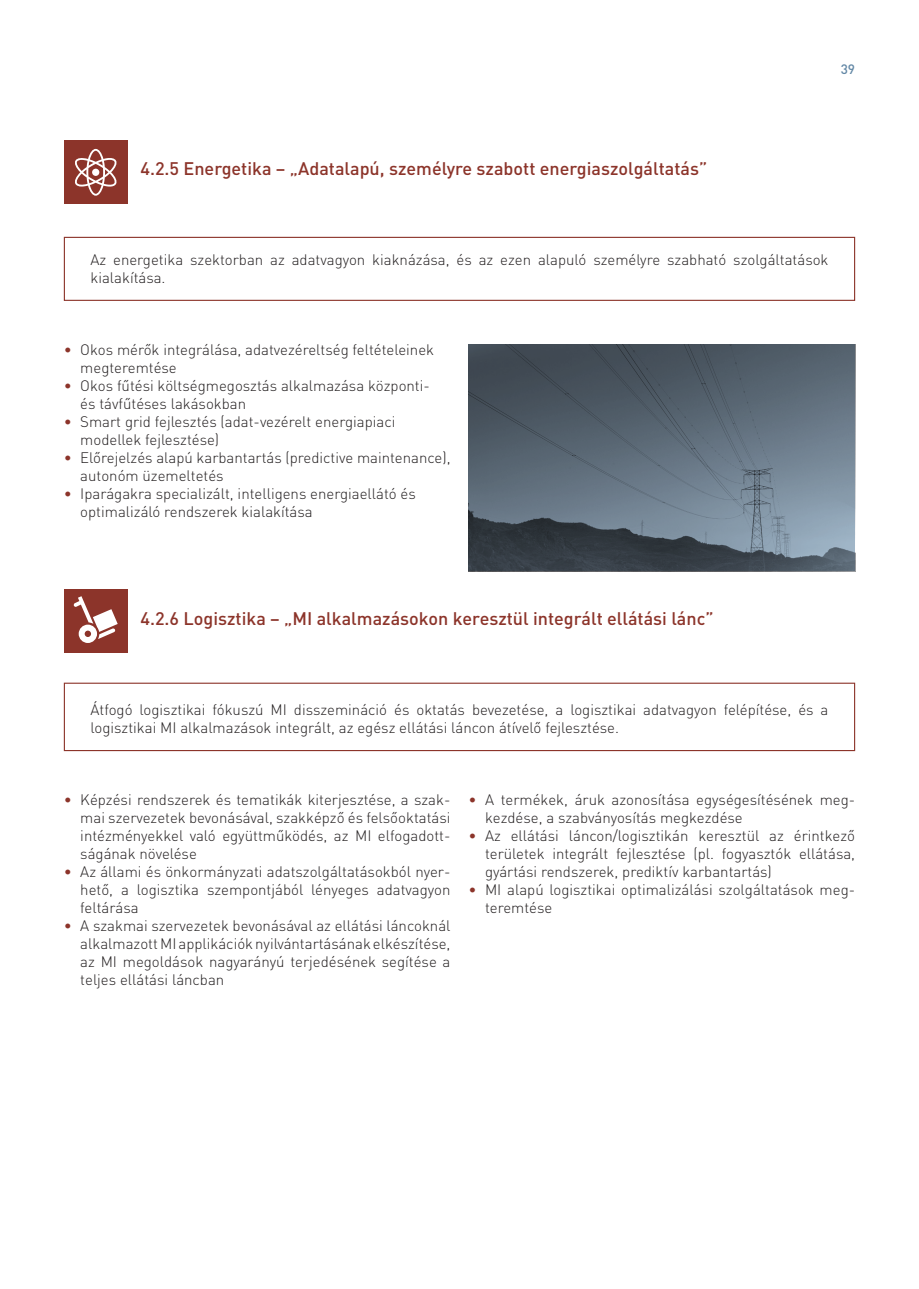
<style>
.page{position:relative;width:919px;height:1289px;background:#fff}
.page>*{position:absolute;margin:0;border:0;box-sizing:border-box;transform-origin:0 0}
.alcim_3{font:500 18px "DIN Pro";color:#8c342a}
.kenyer{font:300 15px/18px "DIN Pro";color:#231f20}
.t1{font:500 13.5px "DIN Pro";color:#6388a6}
.s1{color:#8c342a}
</style>
<div class="page">
<div style="left:64px;top:237px;width:791px;height:64px;border:1px solid #8c342a"></div>
<div style="left:64px;top:682px;width:791px;height:69px;border:1px solid #8c342a"></div>
<div style="left:64px;top:140px;width:64px;height:64px;background:#8c342a"></div>
<svg style="left:75px;top:149px;width:42px;height:47px"></svg>
<div style="left:64px;top:589px;width:64px;height:64px;background:#8c342a"></div>
<svg style="left:73px;top:596px;width:45px;height:47px"></svg>
<svg style="left:468px;top:344px;width:387px;height:227px;background:#596773"></svg>
<p class="t1" style="left:840px;top:60px;width:16px">39</p>
<p class="alcim_3" style="left:140px;top:156px;width:568px">4.2.5 Energetika – „Adatalapú, személyre szabott energiaszolgáltatás”</p>
<p class="kenyer" style="left:90px;top:250px;width:739px">Az energetika szektorban az adatvagyon kiaknázása, és az ezen alapuló személyre szabható szolgáltatások kialakítása.</p>
<p class="kenyer" style="left:80px;top:340px;width:355px;text-indent:-16px"><span class="s1">•</span> Okos mérők integrálása, adatvezéreltség feltételeinek megteremtése</p>
<p class="kenyer" style="left:80px;top:376px;width:351px;text-indent:-16px"><span class="s1">•</span> Okos fűtési költségmegosztás alkalmazása központi&shy;és távfűtéses lakásokban</p>
<p class="kenyer" style="left:80px;top:412px;width:316px;text-indent:-16px"><span class="s1">•</span> Smart grid fejlesztés (adat-vezérelt energiapiaci modellek fejlesztése)</p>
<p class="kenyer" style="left:80px;top:448px;width:372px;text-indent:-16px"><span class="s1">•</span> Előrejelzés alapú karbantartás (predictive maintenance), autonóm üzemeltetés</p>
<p class="kenyer" style="left:80px;top:484px;width:337px;text-indent:-16px"><span class="s1">•</span> Iparágakra specializált, intelligens energiaellátó és optimalizáló rendszerek kialakítása</p>
<p class="alcim_3" style="left:140px;top:606px;width:574px">4.2.6 Logisztika – „MI alkalmazásokon keresztül integrált ellátási lánc”</p>
<p class="kenyer" style="left:90px;top:700px;width:739px">Átfogó logisztikai fókuszú MI disszemináció és oktatás bevezetése, a logisztikai adatvagyon felépítése, és a logisztikai MI alkalmazások integrált, az egész ellátási láncon átívelő fejlesztése.</p>
<p class="kenyer" style="left:80px;top:790px;width:371px;text-indent:-16px"><span class="s1">•</span> Képzési rendszerek és tematikák kiterjesztése, a szak&shy;mai szervezetek bevonásával, szakképző és felsőoktatási intézményekkel való együttműködés, az MI elfogadott&shy;ságának növelése</p>
<p class="kenyer" style="left:80px;top:862px;width:371px;text-indent:-16px"><span class="s1">•</span> Az állami és önkormányzati adatszolgáltatásokból nyer&shy;hető, a logisztika szempontjából lényeges adatvagyon feltárása</p>
<p class="kenyer" style="left:80px;top:916px;width:371px;text-align:justify;text-indent:-16px"><span class="s1">•</span> A szakmai szervezetek bevonásával az ellátási láncoknál alkalmazott MI applikációk nyilvántartásának elkészítése, az MI megoldások nagyarányú terjedésének segítése a teljes ellátási láncban</p>
<p class="kenyer" style="left:485px;top:790px;width:369px;text-indent:-16px"><span class="s1">•</span> A termékek, áruk azonosítása egységesítésének meg&shy;kezdése, a szabványosítás megkezdése</p>
<p class="kenyer" style="left:485px;top:826px;width:371px;text-align:justify;text-indent:-16px"><span class="s1">•</span> Az ellátási láncon/logisztikán keresztül az érintkező területek integrált fejlesztése (pl. fogyasztók ellátása, gyártási rendszerek, prediktív karbantartás)</p>
<p class="kenyer" style="left:485px;top:880px;width:369px;text-indent:-16px"><span class="s1">•</span> MI alapú logisztikai optimalizálási szolgáltatások meg&shy;teremtése</p>
</div>
